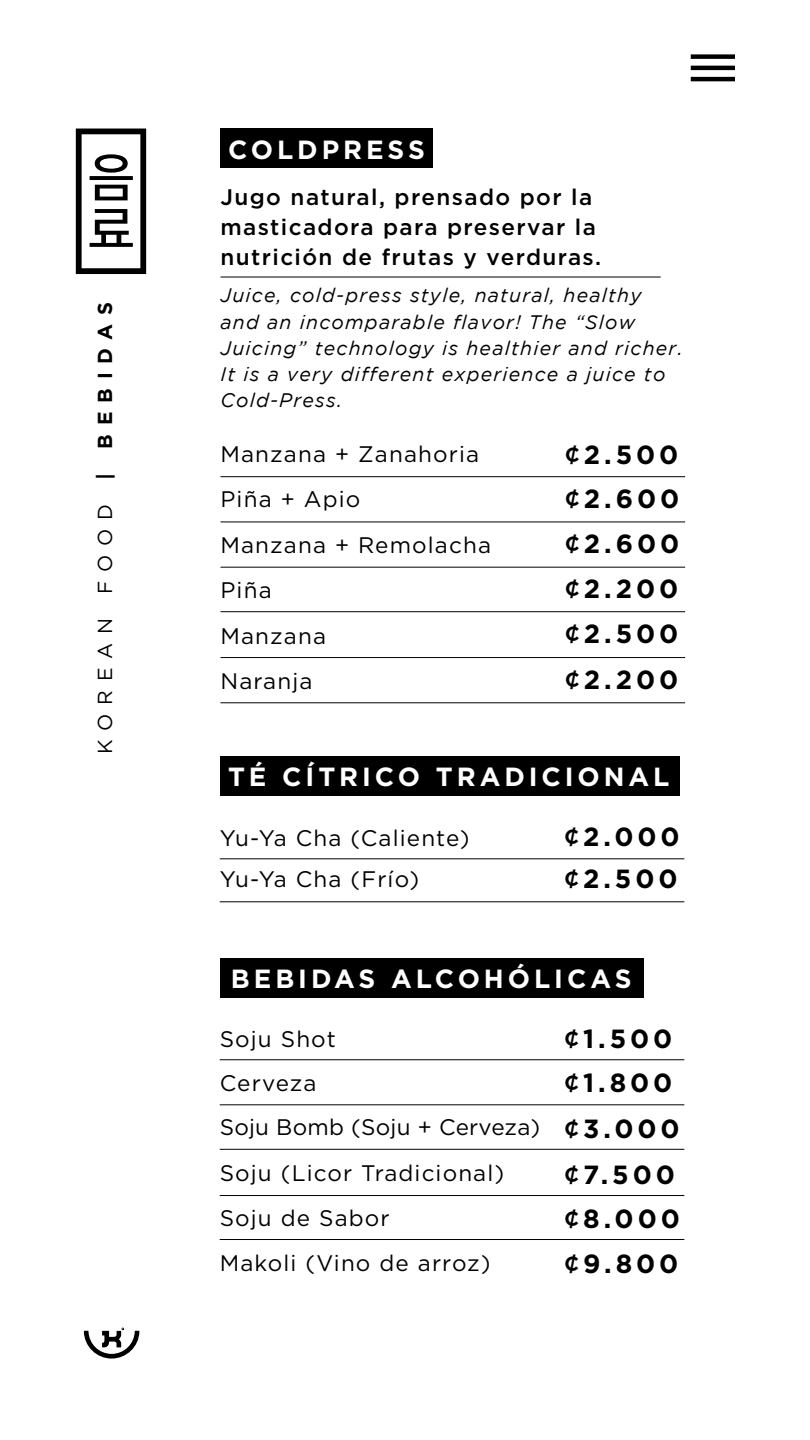
<style>
.page{position:relative;width:810px;height:1440px;background:#fff}
.page>*{position:absolute;margin:0;border:0;box-sizing:border-box;transform-origin:0 0}
.t1{font:700 26.25px/45.2px "Gotham";letter-spacing:.15em;color:#000}
.t2{font:700 26.25px "Gotham";letter-spacing:.15em;color:#fff}
.t3{font:22.5px/45.2px "Gotham";letter-spacing:.05em;color:#000}
.t4{font:500 22.5px/30px "Gotham";letter-spacing:.06em;color:#000}
.t5{font:20.25px "Gotham";letter-spacing:.44em;color:#000}
.t6{font:italic 19.5px/26.2px "Gotham";letter-spacing:.06em;color:#000}
.s1{font-weight:700}
.s2{font-weight:500}
</style>
<div class="page">
<svg style="left:691px;top:54px;width:44px;height:5px"></svg>
<svg style="left:691px;top:77px;width:44px;height:4px"></svg>
<svg style="left:691px;top:66px;width:44px;height:4px"></svg>
<div style="left:220px;top:757px;width:460px;height:39px;background:#000"></div>
<div style="left:220px;top:959px;width:424px;height:39px;background:#000"></div>
<div style="left:220px;top:129px;width:213px;height:39px;background:#000"></div>
<hr style="left:220px;top:476px;width:465px;height:1px;background:#000">
<hr style="left:220px;top:858px;width:464px;height:1px;background:#000">
<hr style="left:220px;top:1059px;width:464px;height:1px;background:#000">
<hr style="left:220px;top:522px;width:465px;height:1px;background:#000">
<hr style="left:220px;top:901px;width:464px;height:1px;background:#000">
<hr style="left:220px;top:1104px;width:464px;height:1px;background:#000">
<hr style="left:220px;top:1149px;width:464px;height:1px;background:#000">
<hr style="left:220px;top:1195px;width:464px;height:1px;background:#000">
<hr style="left:220px;top:1239px;width:464px;height:1px;background:#000">
<hr style="left:220px;top:567px;width:465px;height:1px;background:#000">
<hr style="left:220px;top:611px;width:465px;height:1px;background:#000">
<hr style="left:220px;top:657px;width:465px;height:1px;background:#000">
<hr style="left:220px;top:702px;width:465px;height:1px;background:#000">
<hr style="left:220px;top:277px;width:441px;height:1px;background:#000">
<svg style="left:76px;top:129px;width:70px;height:145px"></svg>
<svg style="left:84px;top:1328px;width:55px;height:31px"></svg>
<p class="t5" style="left:92px;top:754px;width:453px;rotate:-90deg">KOREAN FOOD <span class="s1">| BEBIDAS</span></p>
<p class="t2" style="left:228px;top:134px;width:198px">COLDPRESS</p>
<p class="t4" style="left:220px;top:182px;width:382px">Jugo natural, prensado por la masticadora para preservar la nutrición de frutas y verduras.</p>
<p class="t6" style="left:220px;top:282px;width:464px">Juice, cold-press style, natural, healthy and an incomparable flavor! The “Slow Juicing” technology is healthier and richer.<br>It is a very different experience a juice to Cold-Press.</p>
<p class="t3" style="left:220px;top:431px;width:260px">Manzana + Zanahoria</p>
<p class="t1" style="left:565px;top:432px;width:115px"><span class="s2">¢</span>2.500</p>
<p class="t3" style="left:220px;top:476px;width:141px">Piña + Apio</p>
<p class="t1" style="left:565px;top:475px;width:116px"><span class="s2">¢</span>2.600</p>
<p class="t3" style="left:220px;top:522px;width:272px;line-height:45.8px">Manzana + Remolacha<br>Piña<br>Manzana</p>
<p class="t3" style="left:220px;top:658px;width:93px">Naranja</p>
<p class="t1" style="left:565px;top:521px;width:116px;text-align:justify"><span class="s2">¢</span>2.600 <span class="s2">¢</span>2.200 <span class="s2">¢</span>2.500 <span class="s2">¢</span>2.200</p>
<p class="t2" style="left:228px;top:761px;width:443px">TÉ CÍTRICO TRADICIONAL</p>
<p class="t3" style="left:220px;top:815px;width:251px">Yu-Ya Cha (Caliente)</p>
<p class="t3" style="left:220px;top:856px;width:201px">Yu-Ya Cha (Frío)</p>
<p class="t1" style="left:564px;top:813px;width:117px"><span class="s2">¢</span>2.000</p>
<p class="t1" style="left:564px;top:855px;width:115px"><span class="s2">¢</span>2.500</p>
<p class="t2" style="left:231px;top:963px;width:402px">BEBIDAS ALCOHÓLICAS</p>
<p class="t3" style="left:220px;top:1016px;width:118px">Soju Shot</p>
<p class="t3" style="left:220px;top:1060px;width:322px">Cerveza<br>Soju Bomb (Soju + Cerveza)<br>Soju (Licor Tradicional)<br>Soju de Sabor<br>Makoli (Vino de arroz)</p>
<p class="t1" style="left:564px;top:1016px;width:110px"><span class="s2">¢</span>1.500</p>
<p class="t1" style="left:564px;top:1059px;width:117px"><span class="s2">¢</span>1.800 <span class="s2">¢</span>3.000 <span class="s2">¢</span>7.500 <span class="s2">¢</span>8.000 <span class="s2">¢</span>9.800</p>
</div>
